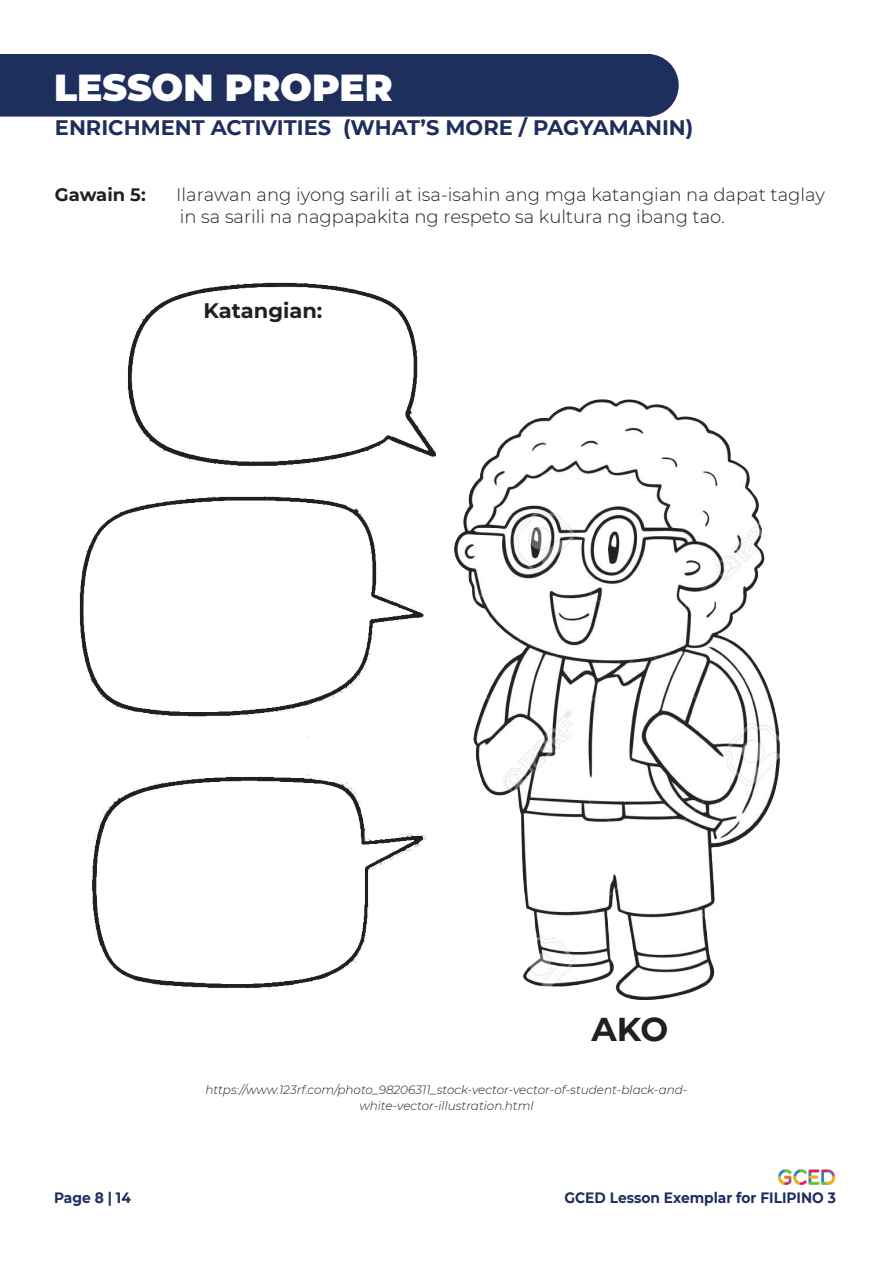
<style>
.page{position:relative;width:893px;height:1263px;background:#fff}
.page>*{position:absolute;margin:0;border:0;box-sizing:border-box;transform-origin:0 0}
.t1{font:900 37.5px "Montserrat";color:#fff}
.t2{font:700 33px "Montserrat";color:#231f20}
.t3{font:700 21px "Montserrat";color:#1e2e5d}
.t4{font:700 21px "Montserrat";color:#231f20}
.t5{font:300 18px "Montserrat";color:#231f20}
.t6{font:700 18px "Montserrat";color:#231f20}
.t7{font:700 15px "Montserrat";color:#1e2e5d;scale:.92 1}
.t8{font:italic 300 12px/16.5px "Montserrat";color:#231f20;text-align:center}
</style>
<div class="page">
<img style="left:779px;top:1169px;width:55px;height:17px">
<img style="left:79px;top:282px;width:701px;height:718px">
<div style="left:1px;top:55px;width:650px;height:61px;background:#1e2e5d"></div>
<div style="left:0;top:54px;width:652px;height:63px;border:2px solid #1e2e5d"></div>
<div style="left:618px;top:55px;width:60px;height:61px;background:#1e2e5d;border-radius:50%"></div>
<div style="left:617px;top:54px;width:62px;height:63px;border:2px solid #1e2e5d;border-radius:50%"></div>
<p class="t1" style="left:61px;top:58px;width:340px">LESSON PROPER</p>
<p class="t1" style="left:54px;top:60px;width:340px">LESSON PROPER</p>
<p class="t3" style="left:55px;top:113px;width:640px">ENRICHMENT ACTIVITIES (WHAT’S MORE / PAGYAMANIN)</p>
<p class="t6" style="left:55px;top:182px;width:92px">Gawain 5:</p>
<p class="t5" style="left:176px;top:182px;width:650px">Ilarawan ang iyong sarili at isa-isahin ang mga katangian na dapat taglay</p>
<p class="t5" style="left:180px;top:204px;width:546px">in sa sarili na nagpapakita ng respeto sa kultura ng ibang tao.</p>
<p class="t4" style="left:203px;top:296px;width:120px">Katangian:</p>
<p class="t2" style="left:592px;top:1006px;width:78px">AKO</p>
<p class="t8" style="left:205px;top:1081px;width:484px">https://www.123rf.com/photo_98206311_stock-vector-vector-of-student-black-and&shy;white-vector-illustration.html</p>
<p class="t7" style="left:54px;top:1187px;width:85px">Page 8 | 14</p>
<p class="t7" style="left:564px;top:1187px;width:297px">GCED Lesson Exemplar for FILIPINO 3</p>
</div>
